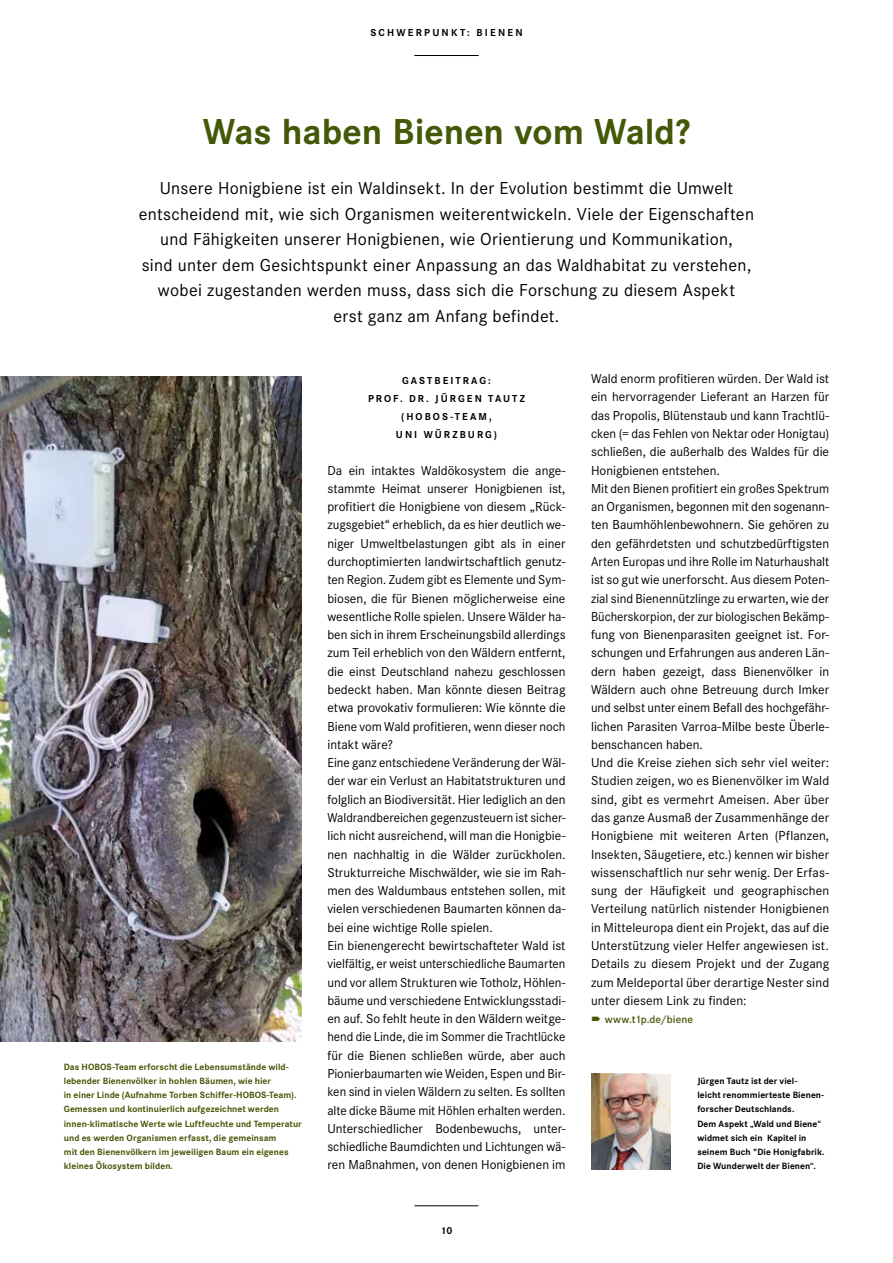
<style>
.page{position:relative;width:893px;height:1263px;background:#fff}
.page>*{position:absolute;margin:0;border:0;box-sizing:border-box;transform-origin:0 0}
.t1{font:700 37.5px "Corporate S";color:#445807}
.t2{font:18px/25.5px "Corporate S";letter-spacing:.015em;color:#000;text-align:center}
.t3{font:13.5px/18.3px "Corporate S";color:#000}
.t4{font:600 11.25px "Corporate S";letter-spacing:.005em;color:#445807}
.t5{font:700 10.5px/18px "Corporate S";letter-spacing:.195em;color:#000;text-align:center}
.t6{font:700 10.5px "Corporate S";letter-spacing:.215em;color:#000}
.t7{font:700 9.45px/14.2px "Corporate S";letter-spacing:.005em;color:#445807}
.t8{font:700 9.45px/14.2px "Corporate S";letter-spacing:.005em;color:#000}
</style>
<div class="page">
<hr style="left:415px;top:55px;width:63px;height:1px;background:#000">
<hr style="left:415px;top:1205px;width:63px;height:1px;background:#000">
<img style="left:0;top:377px;width:302px;height:664px">
<img style="left:591px;top:1074px;width:79px;height:95px">
<p class="t6" style="left:370px;top:25px;width:154px">SCHWERPUNKT: BIENEN</p>
<h1 class="t1" style="left:203px;top:106px;width:489px">Was haben Bienen vom Wald?</h1>
<p class="t2" style="left:139px;top:175px;width:617px">Unsere Honigbiene ist ein Waldinsekt. In der Evolution bestimmt die Umwelt entscheidend mit, wie sich Organismen weiterentwickeln. Viele der Eigenschaften und Fähigkeiten unserer Honigbienen, wie Orientierung und Kommunikation,<br>sind unter dem Gesichtspunkt einer Anpassung an das Waldhabitat zu verstehen, wobei zugestanden werden muss, dass sich die Forschung zu diesem Aspekt<br>erst ganz am Anfang befindet.</p>
<p class="t7" style="left:64px;top:1059px;width:240px">Das HOBOS-Team erforscht die Lebensumstände wild&shy;lebender Bienenvölker in hohlen Bäumen, wie hier<br>in einer Linde (Aufnahme Torben Schiffer-HOBOS-Team).<br>Gemessen und kontinuierlich aufgezeichnet werden innen-klimatische Werte wie Luftfeuchte und Temperatur und es werden Organismen erfasst, die gemeinsam<br>mit den Bienenvölkern im jeweiligen Baum ein eigenes kleines Ökosystem bilden.</p>
<p class="t5" style="left:368px;top:371px;width:158px">GASTBEITRAG:<br>PROF. DR. JÜRGEN TAUTZ (HOBOS-TEAM,<br>UNI WÜRZBURG)</p>
<p class="t3" style="left:327px;top:460px;width:240px">Da ein intaktes Waldökosystem die ange&shy;stammte Heimat unserer Honigbienen ist, profitiert die Honigbiene von diesem „Rück&shy;zugsgebiet“ erheblich, da es hier deutlich we&shy;niger Umweltbelastungen gibt als in einer durchoptimierten landwirtschaftlich genutz&shy;ten Region. Zudem gibt es Elemente und Sym&shy;biosen, die für Bienen möglicherweise eine wesentliche Rolle spielen. Unsere Wälder ha&shy;ben sich in ihrem Erscheinungsbild allerdings zum Teil erheblich von den Wäldern entfernt, die einst Deutschland nahezu geschlossen bedeckt haben. Man könnte diesen Beitrag etwa provokativ formulieren: Wie könnte die Biene vom Wald profitieren, wenn dieser noch intakt wäre?<br>Eine ganz entschiedene Veränderung der Wäl&shy;der war ein Verlust an Habitatstrukturen und folglich an Biodiversität. Hier lediglich an den Waldrandbereichen gegenzusteuern ist sicher&shy;lich nicht ausreichend, will man die Honigbie&shy;nen nachhaltig in die Wälder zurückholen.<br>Strukturreiche Mischwälder, wie sie im Rah&shy;men des Waldumbaus entstehen sollen, mit vielen verschiedenen Baumarten können da&shy;bei eine wichtige Rolle spielen.<br>Ein bienengerecht bewirtschafteter Wald ist vielfältig, er weist unterschiedliche Baumarten und vor allem Strukturen wie Totholz, Höhlen&shy;bäume und verschiedene Entwicklungsstadi&shy;en auf. So fehlt heute in den Wäldern weitge&shy;hend die Linde, die im Sommer die Trachtlücke für die Bienen schließen würde, aber auch Pionierbaumarten wie Weiden, Espen und Bir&shy;ken sind in vielen Wäldern zu selten. Es sollten alte dicke Bäume mit Höhlen erhalten werden.<br>Unterschiedlicher Bodenbewuchs, unter&shy;schiedliche Baumdichten und Lichtungen wä&shy;ren Maßnahmen, von denen Honigbienen im</p>
<p class="t5" style="left:441px;top:1221px;width:13px">10</p>
<p class="t3" style="left:591px;top:369px;width:240px">Wald enorm profitieren würden. Der Wald ist ein hervorragender Lieferant an Harzen für das Propolis, Blütenstaub und kann Trachtlü&shy;cken (= das Fehlen von Nektar oder Honigtau) schließen, die außerhalb des Waldes für die Honigbienen entstehen.<br>Mit den Bienen profitiert ein großes Spektrum an Organismen, begonnen mit den sogenann&shy;ten Baumhöhlenbewohnern. Sie gehören zu den gefährdetsten und schutzbedürftigsten Arten Europas und ihre Rolle im Naturhaushalt ist so gut wie unerforscht. Aus diesem Poten&shy;zial sind Bienennützlinge zu erwarten, wie der Bücherskorpion, der zur biologischen Bekämp&shy;fung von Bienenparasiten geeignet ist. For&shy;schungen und Erfahrungen aus anderen Län&shy;dern haben gezeigt, dass Bienenvölker in Wäldern auch ohne Betreuung durch Imker und selbst unter einem Befall des hochgefähr&shy;lichen Parasiten Varroa-Milbe beste Überle&shy;benschancen haben.<br>Und die Kreise ziehen sich sehr viel weiter:<br>Studien zeigen, wo es Bienenvölker im Wald sind, gibt es vermehrt Ameisen. Aber über das ganze Ausmaß der Zusammenhänge der Honigbiene mit weiteren Arten (Pflanzen, Insekten, Säugetiere, etc.) kennen wir bisher wissenschaftlich nur sehr wenig. Der Erfas&shy;sung der Häufigkeit und geographischen Verteilung natürlich nistender Honigbienen in Mitteleuropa dient ein Projekt, das auf die Unterstützung vieler Helfer angewiesen ist.<br>Details zu diesem Projekt und der Zugang zum Meldeportal über derartige Nester sind unter diesem Link zu finden:</p>
<p class="t4" style="left:605px;top:1013px;width:90px">www.t1p.de/biene</p>
<p class="t8" style="left:697px;top:1073px;width:129px">Jürgen Tautz ist der viel-<br>leicht renommierteste Bienen&shy;forscher Deutschlands.<br>Dem Aspekt „Wald und Biene“ widmet sich ein Kapitel in seinem Buch "Die Honigfabrik.<br>Die Wunderwelt der Bienen“.</p>
</div>
